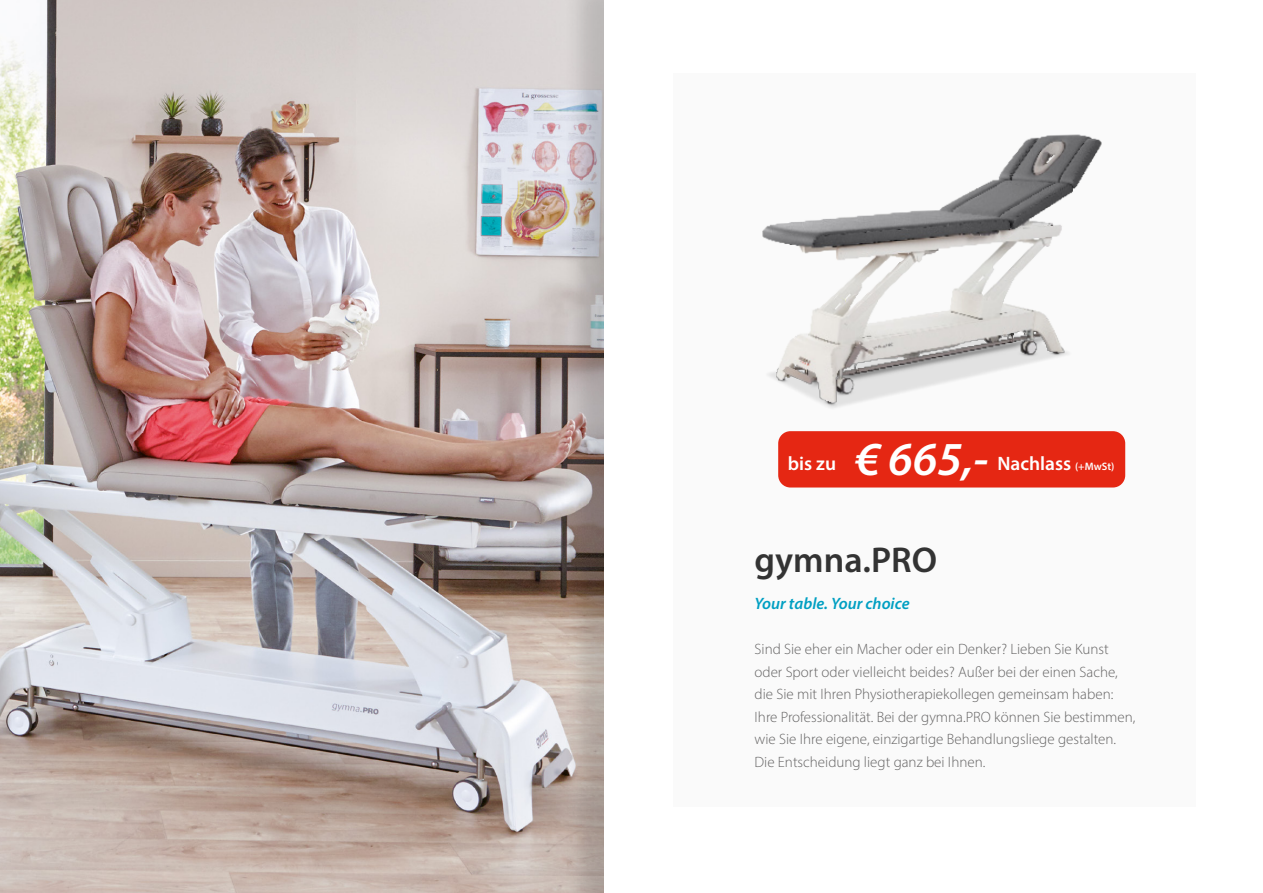
<style>
.page{position:relative;width:1263px;height:893px;background:#fff}
.page>*{position:absolute;margin:0;border:0;box-sizing:border-box;transform-origin:0 0}
.t1{font:italic 600 47.55px "Myriad Pro";color:#fff}
.t2{font:600 36px "Myriad Pro";color:#333}
.t3{font:600 19.5px "Myriad Pro";color:#fff}
.t4{font:italic 600 16.5px "Myriad Pro";color:#009fc2}
.t5{font:300 15px/22.5px "Myriad Pro";color:#646363}
.s1{font-size:10.8px}
</style>
<div class="page">
<img style="left:0;top:0;width:563px;height:893px">
<div style="left:563px;top:0;width:697px;height:893px;background:#000;opacity:.15"></div>
<div style="left:605px;top:0;width:658px;height:893px;background:#fff"></div>
<div style="left:673px;top:73px;width:522px;height:734px;background:#fafafa"></div>
<img style="left:762px;top:134px;width:364px;height:309px">
<div style="left:778px;top:431px;width:347px;height:56px;background:#e52713;border-radius:12px"></div>
<h3 class="t3" style="left:788px;top:451px;width:50px">bis zu</h3>
<h1 class="t1" style="left:855px;top:429px;width:135px">€ 665,-</h1>
<h3 class="t3" style="left:997px;top:451px;width:118px">Nachlass <span class="s1">(+MwSt)</span></h3>
<h2 class="t2" style="left:754px;top:537px;width:184px">gymna.PRO</h2>
<p class="t4" style="left:754px;top:593px;width:156px">Your table. Your choice</p>
<p class="t5" style="left:754px;top:638px;width:382px">Sind Sie eher ein Macher oder ein Denker? Lieben Sie Kunst oder Sport oder vielleicht beides? Außer bei der einen Sache, die Sie mit Ihren Physiotherapiekollegen gemeinsam haben:<br>Ihre Professionalität. Bei der gymna.PRO können Sie bestimmen, wie Sie Ihre eigene, einzigartige Behandlungsliege gestalten.<br>Die Entscheidung liegt ganz bei Ihnen.</p>
</div>
